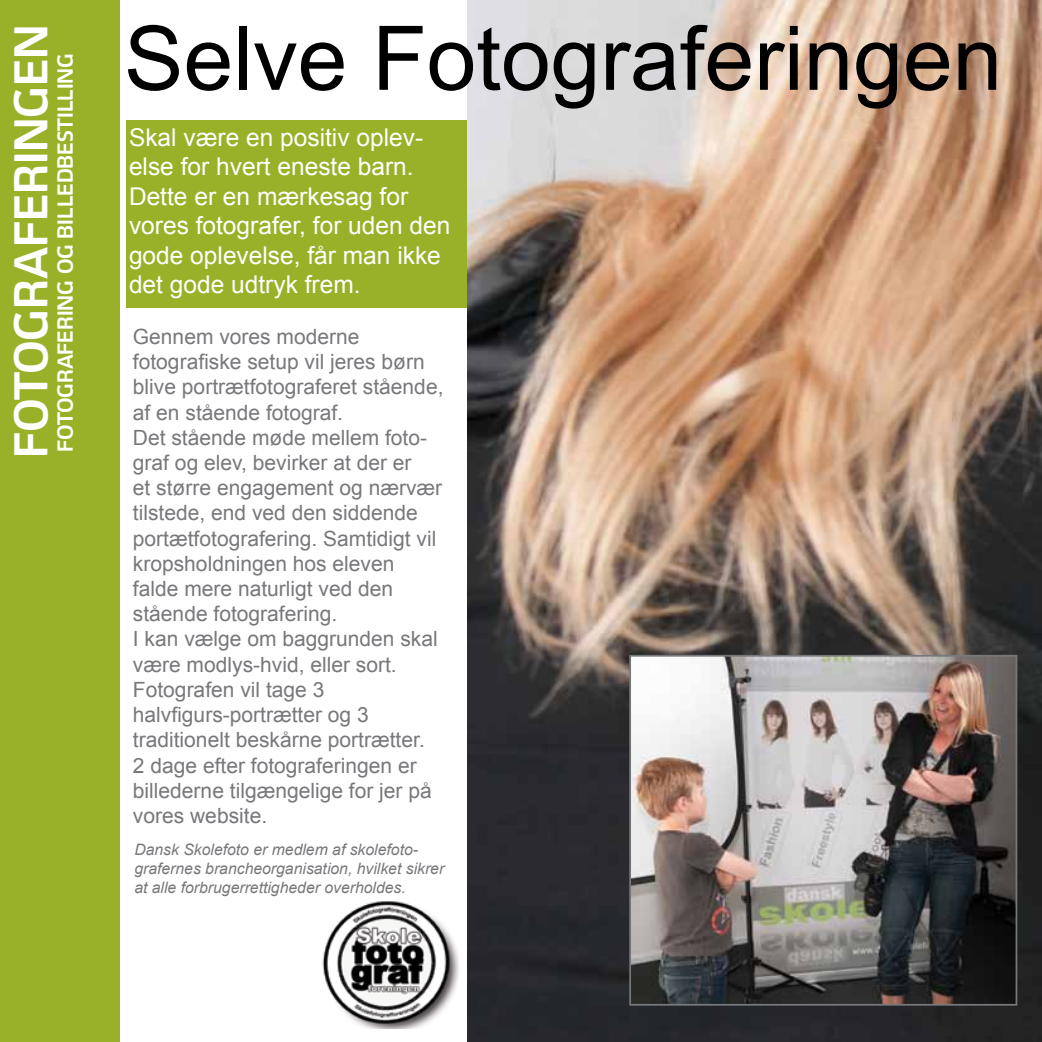
<style>
.page{position:relative;width:1042px;height:1042px;background:#fff}
.page>*{position:absolute;margin:0;border:0;box-sizing:border-box;transform-origin:0 0}
.t1{font:89.25px "Arial";color:#000}
.t2{font:700 45.5px "Carlsberg Sans";color:#fff}
.t3{font:24.5px/29.4px "Arial";color:#fff}
.t4{font:21px/25.2px "Arial";color:#77787b}
.t5{font:700 21px "Carlsberg Sans";color:#fff}
.t6{font:italic 15.75px/18.9px "Arial";color:#77787b}
</style>
<div class="page">
<div style="left:126px;top:121px;width:423px;height:187px;background:#98b128"></div>
<img style="left:467px;top:0;width:575px;height:1042px">
<img style="left:632px;top:658px;width:382px;height:344px">
<div style="left:629px;top:655px;width:388px;height:350px;border:2px solid #77787b"></div>
<div style="left:0;top:0;width:119px;height:1042px;background:#98b128"></div>
<img style="left:322px;top:901px;width:137px;height:127px">
<h2 class="t2" style="left:5px;top:457px;width:434px;rotate:-90deg">fotograferingen</h2>
<p class="t5" style="left:53px;top:452px;width:400px;rotate:-90deg">fotografering og billedbestilling</p>
<h1 class="t1" style="left:124px;top:0;width:880px">Selve Fotograferingen</h1>
<p class="t3" style="left:129px;top:123px;width:323px">Skal være en positiv oplev&shy;else for hvert eneste barn.<br>Dette er en mærkesag for vores fotografer, for uden den gode oplevelse, får man ikke det gode udtryk frem.</p>
<p class="t4" style="left:133px;top:324px;width:312px">Gennem vores moderne fotografiske setup vil jeres børn blive portrætfotograferet stående, af en stående fotograf.<br>Det stående møde mellem foto&shy;graf og elev, bevirker at der er<br>et større engagement og nærvær tilstede, end ved den siddende portætfotografering. Samtidigt vil kropsholdningen hos eleven falde mere naturligt ved den stående fotografering.<br>I kan vælge om baggrunden skal være modlys-hvid, eller sort.<br>Fotografen vil tage 3 halvfigurs-portrætter og 3 traditionelt beskårne portrætter.<br>2 dage efter fotograferingen er billederne tilgængelige for jer på vores website.</p>
<p class="t6" style="left:134px;top:840px;width:311px">Dansk Skolefoto er medlem af skolefoto&shy;grafernes brancheorganisation, hvilket sikrer at alle forbrugerrettigheder overholdes.</p>
</div>
